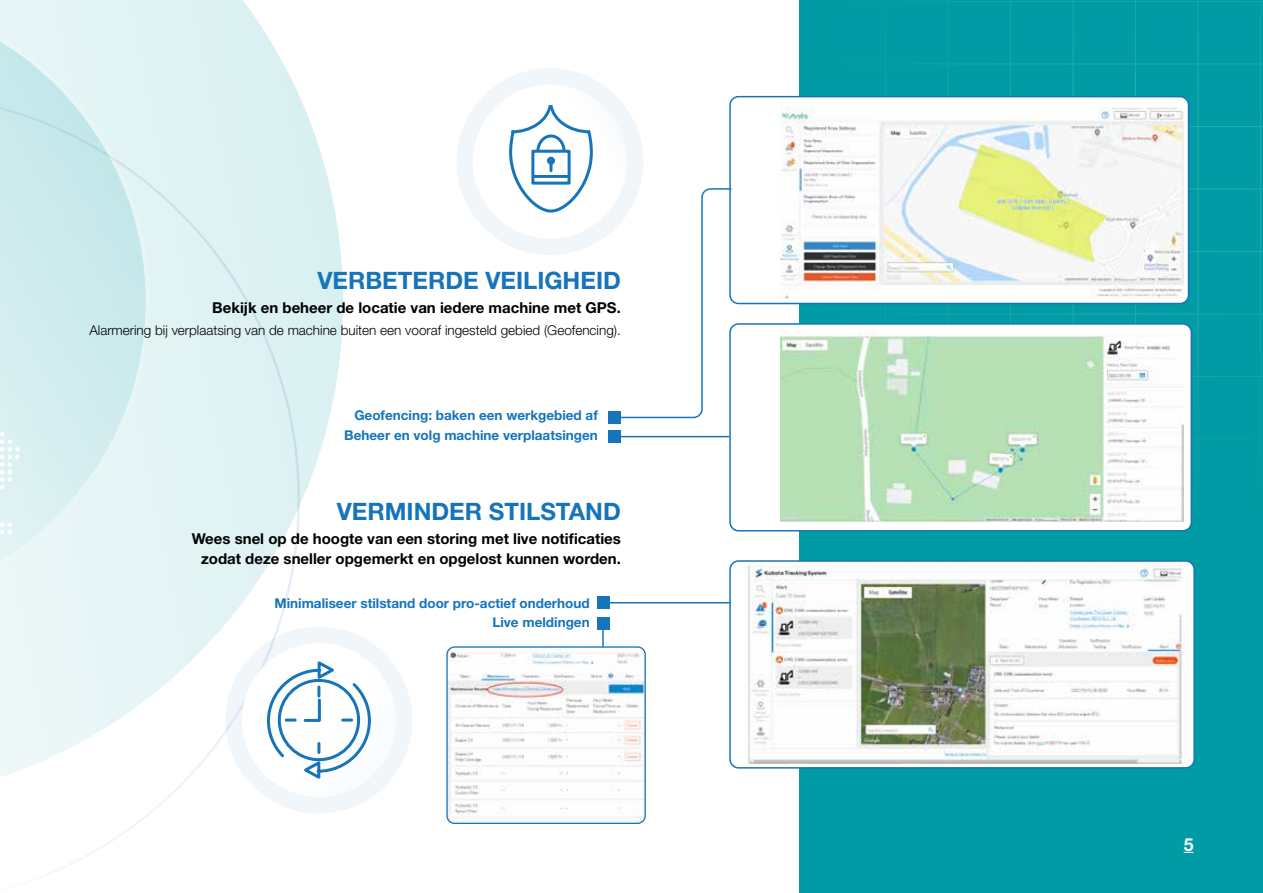
<style>
.page{position:relative;width:1263px;height:893px;background:#fff}
.page>*{position:absolute;margin:0;border:0;box-sizing:border-box;transform-origin:0 0}
.t1{font:700 24px "Helvetica Neue LT Std";color:#1674ba}
.t2{font:700 18px "Helvetica Neue LT Std";color:#fff}
.t3{font:700 15px/19.5px "Helvetica Neue LT Std";color:#000;text-align:right}
.t4{font:700 13.5px/19.5px "Helvetica Neue LT Std";color:#1674ba;text-align:right}
.t5{font:300 13.5px "Helvetica Neue LT Std";color:#000}
</style>
<div class="page">
<svg style="left:0;top:0;width:343px;height:807px"></svg>
<svg style="left:0;top:0;width:150px;height:610px;background:#d7eff0"></svg>
<svg style="left:0;top:522px;width:12px;height:12px"></svg>
<svg style="left:0;top:432px;width:20px;height:57px"></svg>
<div style="left:799px;top:0;width:464px;height:893px;background:#009ba4"></div>
<hr style="left:823px;top:0;width:1px;height:526px;background:#fff">
<hr style="left:885px;top:0;width:1px;height:526px;background:#fff">
<hr style="left:948px;top:0;width:1px;height:526px;background:#fff">
<hr style="left:1010px;top:0;width:1px;height:526px;background:#fff">
<hr style="left:1073px;top:0;width:1px;height:526px;background:#fff">
<hr style="left:1135px;top:0;width:1px;height:526px;background:#fff">
<hr style="left:1198px;top:0;width:1px;height:526px;background:#fff">
<hr style="left:1260px;top:0;width:1px;height:526px;background:#fff">
<hr style="left:799px;top:439px;width:464px;height:1px;background:#fff">
<hr style="left:799px;top:376px;width:464px;height:1px;background:#fff">
<hr style="left:799px;top:314px;width:464px;height:1px;background:#fff">
<hr style="left:799px;top:251px;width:464px;height:1px;background:#fff">
<hr style="left:799px;top:189px;width:464px;height:1px;background:#fff">
<hr style="left:799px;top:126px;width:464px;height:1px;background:#fff">
<hr style="left:799px;top:64px;width:464px;height:1px;background:#fff">
<hr style="left:799px;top:1px;width:464px;height:1px;background:#fff">
<div style="left:730px;top:97px;width:458px;height:206px;background:#fff;border-radius:9px"></div>
<img style="left:781px;top:107px;width:402px;height:192px">
<div style="left:729px;top:96px;width:460px;height:208px;border:2px solid #1674ba;border-radius:9px"></div>
<div style="left:730px;top:324px;width:461px;height:207px;background:#fff;border-radius:9px"></div>
<img style="left:781px;top:332px;width:402px;height:190px">
<div style="left:729px;top:323px;width:463px;height:208px;border:2px solid #1674ba;border-radius:9px"></div>
<div style="left:456px;top:68px;width:187px;height:187px;background:#f1f6fa;border-radius:50%"></div>
<div style="left:473px;top:85px;width:154px;height:154px;background:#fff;border-radius:50%"></div>
<svg style="left:509px;top:105px;width:84px;height:108px"></svg>
<svg style="left:613px;top:187px;width:120px;height:232px"></svg>
<div style="left:608px;top:411px;width:12px;height:12px;background:#1674ba"></div>
<div style="left:225px;top:626px;width:187px;height:188px;background:#f1f6fa;border-radius:50%"></div>
<div style="left:242px;top:643px;width:154px;height:154px;background:#fff;border-radius:50%"></div>
<svg style="left:265px;top:658px;width:106px;height:121px"></svg>
<hr style="left:614px;top:436px;width:115px;height:1px;background:#1674ba">
<div style="left:608px;top:431px;width:12px;height:12px;background:#1674ba"></div>
<hr style="left:604px;top:602px;width:208px;height:1px;background:#1674ba">
<div style="left:598px;top:597px;width:12px;height:12px;background:#1674ba"></div>
<hr style="left:602px;top:624px;width:2px;height:38px;background:#1674ba">
<div style="left:597px;top:618px;width:12px;height:12px;background:#1674ba"></div>
<div style="left:730px;top:561px;width:464px;height:207px;background:#fff;border-radius:9px"></div>
<img style="left:746px;top:564px;width:439px;height:200px">
<div style="left:729px;top:560px;width:466px;height:209px;border:2px solid #1674ba;border-radius:9px"></div>
<img style="left:448px;top:648px;width:196px;height:174px">
<div style="left:446px;top:646px;width:200px;height:178px;border:1px solid #1674ba;border-radius:8px"></div>
<h1 class="t1" style="left:317px;top:266px;width:305px">VERBETERDE VEILIGHEID</h1>
<p class="t3" style="left:212px;top:298px;width:410px">Bekijk en beheer de locatie van iedere machine met GPS.</p>
<p class="t5" style="left:89px;top:322px;width:533px">Alarmering bij verplaatsing van de machine buiten een vooraf ingesteld gebied (Geofencing).</p>
<p class="t4" style="left:344px;top:405px;width:255px">Geofencing: baken een werkgebied af<br>Beheer en volg machine verplaatsingen</p>
<h1 class="t1" style="left:337px;top:497px;width:285px">VERMINDER STILSTAND</h1>
<p class="t3" style="left:192px;top:529px;width:431px">Wees snel op de hoogte van een storing met live notificaties zodat deze sneller opgemerkt en opgelost kunnen worden.</p>
<p class="t4" style="left:274px;top:593px;width:317px">Minimaliseer stilstand door pro-actief onderhoud<br>Live meldingen</p>
<p class="t2" style="left:1184px;top:833px;width:11px">5</p>
</div>
